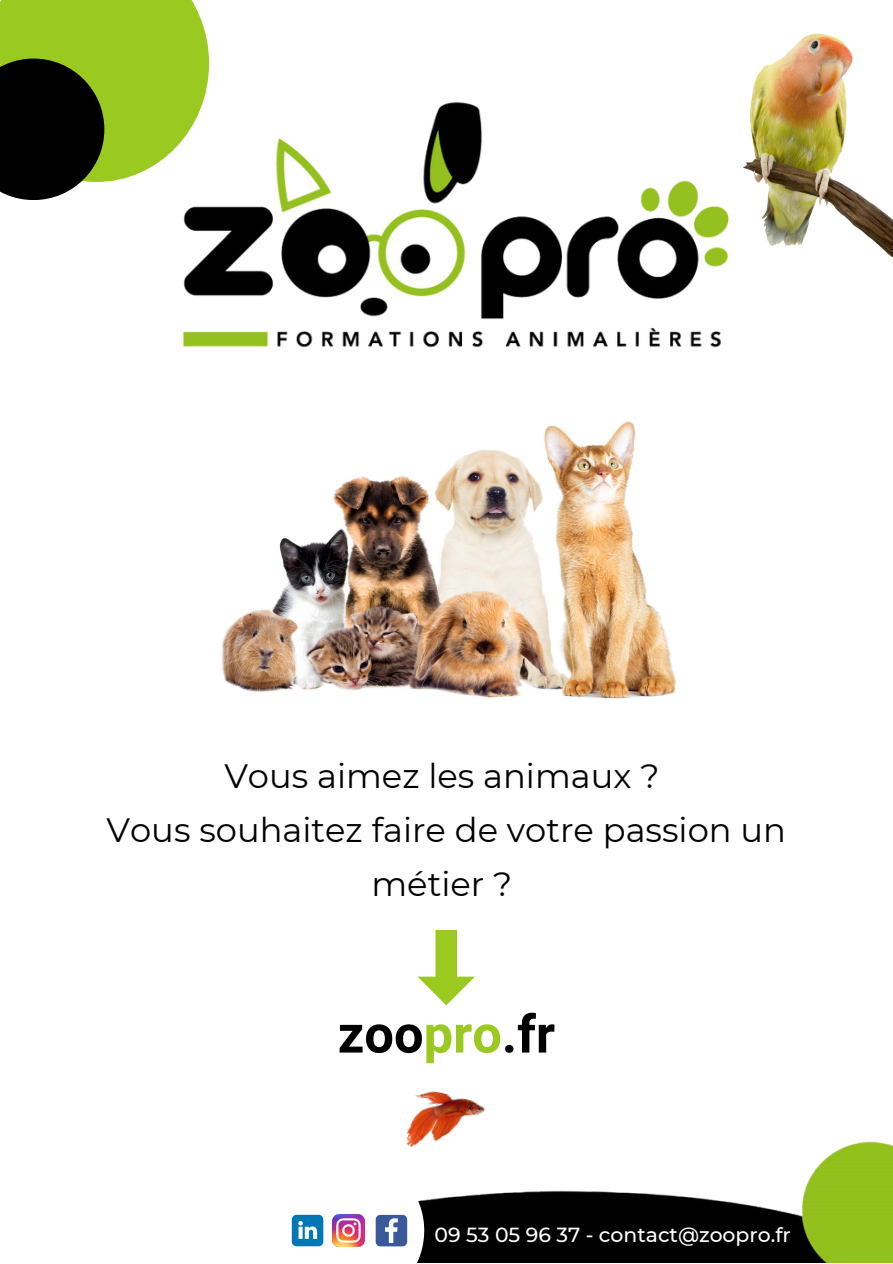
<style>
.page{position:relative;width:893px;height:1264px;background:#fff}
.page>*{position:absolute;margin:0;border:0;box-sizing:border-box;transform-origin:0 0}
.t1{font:700 52.35px "Roboto";color:#000}
.t2{font:33.75px/54px "Montserrat";color:#000;text-align:center}
.t3{font:500 20.4px "Montserrat";color:#fff}
.s1{color:#9ac920}
</style>
<div class="page">
<img style="left:183px;top:102px;width:546px;height:246px">
<svg style="left:0;top:0;width:209px;height:200px;background:#7a9435"></svg>
<img style="left:406px;top:1091px;width:67px;height:54px">
<img style="left:743px;top:34px;width:149px;height:222px">
<img style="left:407px;top:1101px;width:485px;height:161px">
<div style="left:463px;top:1203px;width:245px;height:39px;background:#000"></div>
<svg style="left:291px;top:1145px;width:143px;height:117px"></svg>
<svg style="left:417px;top:930px;width:58px;height:75px"></svg>
<img style="left:222px;top:421px;width:454px;height:278px">
<p class="t2" style="left:224px;top:749px;width:436px">Vous aimez les animaux ?</p>
<p class="t2" style="left:107px;top:803px;width:681px">Vous souhaitez faire de votre passion un métier ?</p>
<p class="t1" style="left:337px;top:1004px;width:219px">zoo<span class="s1">pro</span>.fr</p>
<p class="t3" style="left:434px;top:1222px;width:358px">09 53 05 96 37 - contact@zoopro.fr</p>
</div>
